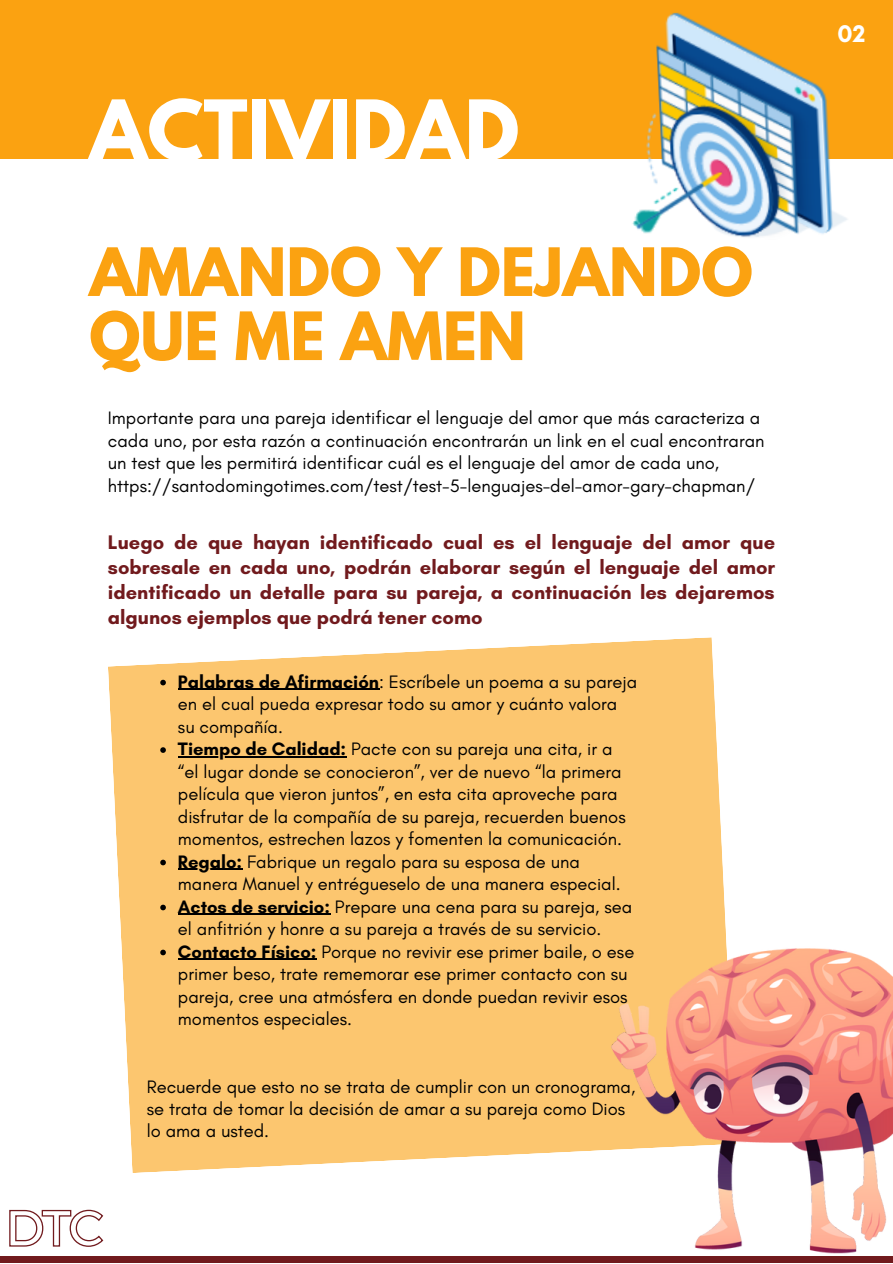
<style>
.page{position:relative;width:893px;height:1264px;background:#fff}
.page>*{position:absolute;margin:0;border:0;box-sizing:border-box;transform-origin:0 0}
.t1{font:700 74.25px "League Spartan";color:#fff}
.t2{font:700 58.95px/64.1px "League Spartan";color:#fba211}
.t3{font:700 24.6px "Glacial Indifference";color:#fff}
.t4{font:700 20.1px/24.8px "Glacial Indifference";color:#711a1d;text-align:justify}
.t5{font:18.3px/22.5px "Glacial Indifference";color:#000}
.s1{font-weight:700}
</style>
<div class="page">
<div style="left:0;top:0;width:892px;height:159px;background:#fba211"></div>
<svg style="left:9px;top:1209px;width:95px;height:38px"></svg>
<div style="left:0;top:1256px;width:892px;height:6px;background:#711a1d"></div>
<svg style="left:108px;top:637px;width:616px;height:536px;background:#fbca79"></svg>
<svg style="left:160px;top:679px;width:6px;height:6px"></svg>
<hr style="left:178px;top:688px;width:201px;height:2px;background:#000">
<svg style="left:160px;top:747px;width:6px;height:6px"></svg>
<hr style="left:178px;top:756px;width:168px;height:1px;background:#000">
<svg style="left:160px;top:859px;width:6px;height:6px"></svg>
<hr style="left:178px;top:868px;width:64px;height:1px;background:#000">
<svg style="left:160px;top:904px;width:6px;height:6px"></svg>
<hr style="left:178px;top:913px;width:152px;height:1px;background:#000">
<svg style="left:160px;top:949px;width:6px;height:6px"></svg>
<hr style="left:178px;top:958px;width:138px;height:1px;background:#000">
<img style="left:571px;top:883px;width:321px;height:371px">
<img style="left:632px;top:12px;width:215px;height:226px">
<p class="t1" style="left:89px;top:94px;width:431px">ACTIVIDAD</p>
<p class="t2" style="left:89px;top:248px;width:665px">AMANDO Y DEJANDO<br>QUE ME AMEN</p>
<p class="t5" style="left:108px;top:406px;width:658px">Importante para una pareja identificar el lenguaje del amor que más caracteriza a cada uno, por esta razón a continuación encontrarán un link en el cual encontraran un test que les permitirá identificar cuál es el lenguaje del amor de cada uno,</p>
<p class="t5" style="left:108px;top:474px;width:649px">https://santodomingotimes.com/test/test-5-lenguajes-del-amor-gary-chapman/</p>
<p class="t4" style="left:108px;top:530px;width:668px">Luego de que hayan identificado cual es el lenguaje del amor que sobresale en cada uno, podrán elaborar según el lenguaje del amor identificado un detalle para su pareja, a continuación les dejaremos algunos ejemplos que podrá tener como</p>
<p class="t5" style="left:178px;top:670px;width:461px"><span class="s1">Palabras de Afirmación</span>: Escríbele un poema a su pareja en el cual pueda expresar todo su amor y cuánto valora su compañía.</p>
<p class="t5" style="left:178px;top:737px;width:449px"><span class="s1">Tiempo de Calidad:</span> Pacte con su pareja una cita, ir a “el lugar donde se conocieron”, ver de nuevo “la primera película que vieron juntos”, en esta cita aproveche para disfrutar de la compañía de su pareja, recuerden buenos momentos, estrechen lazos y fomenten la comunicación.</p>
<p class="t5" style="left:178px;top:850px;width:444px"><span class="s1">Regalo:</span> Fabrique un regalo para su esposa de una manera Manuel y entrégueselo de una manera especial.</p>
<p class="t5" style="left:178px;top:894px;width:455px"><span class="s1">Actos de servicio:</span> Prepare una cena para su pareja, sea el anfitrión y honre a su pareja a través de su servicio.</p>
<p class="t5" style="left:178px;top:939px;width:458px"><span class="s1">Contacto Físico:</span> Porque no revivir ese primer baile, o ese primer beso, trate rememorar ese primer contacto con su pareja, cree una atmósfera en donde puedan revivir esos momentos especiales.</p>
<p class="t5" style="left:147px;top:1074px;width:490px">Recuerde que esto no se trata de cumplir con un cronograma, se trata de tomar la decisión de amar a su pareja como Dios lo ama a usted.</p>
<p class="t3" style="left:837px;top:18px;width:29px">02</p>
</div>
